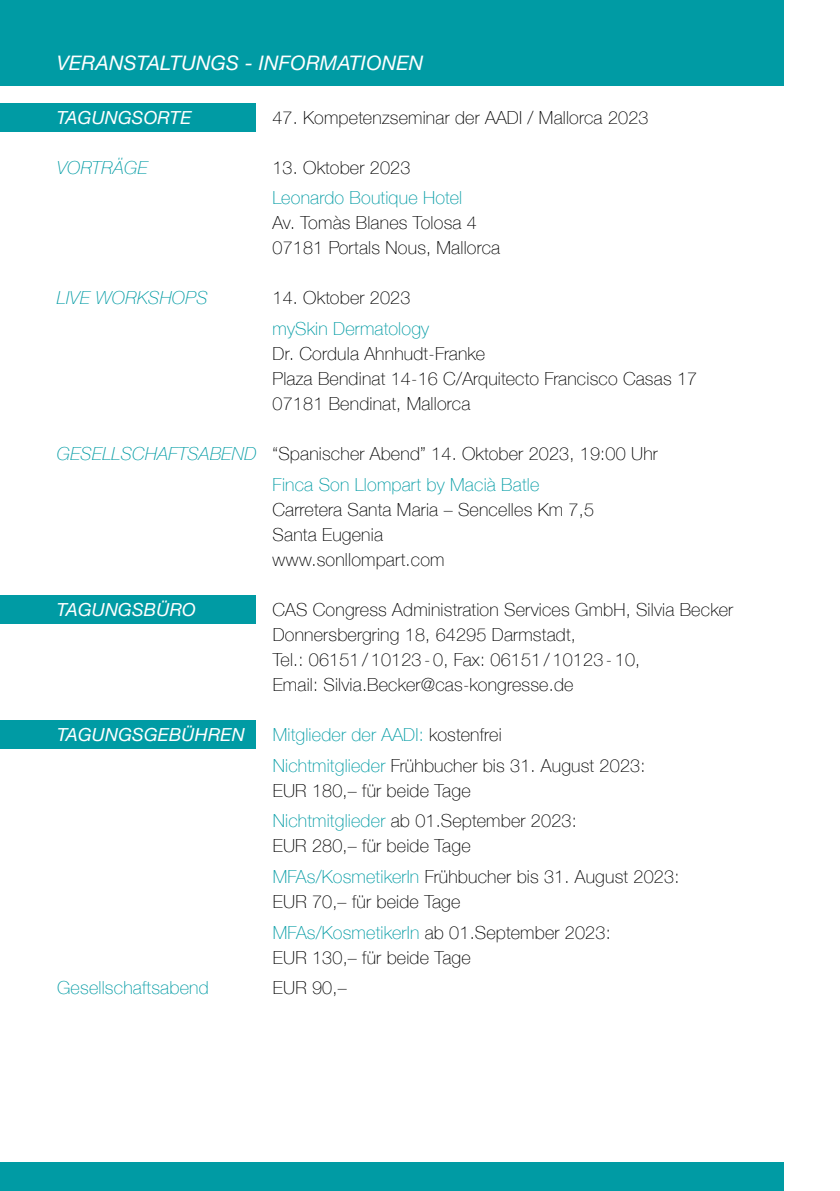
<style>
.page{position:relative;width:840px;height:1191px;background:#fff}
.page>*{position:absolute;margin:0;border:0;box-sizing:border-box;transform-origin:0 0}
.t1{font:italic 20px "Helvetica Neue";letter-spacing:.01em;color:#fff}
.t2{font:100 18px/25px "Helvetica Neue";letter-spacing:.01em;color:#000}
.t3{font:100 18px "Helvetica Neue";letter-spacing:.01em;color:#009ba4}
.t4{font:italic 18px "Helvetica Neue";letter-spacing:.01em;color:#fff}
.t5{font:italic 100 18px "Helvetica Neue";letter-spacing:.01em;color:#009ba4}
.s1{font-style:italic;color:#009ba4}
.s2{color:#009ba4}
</style>
<div class="page">
<div style="left:0;top:103px;width:255px;height:28px;background:#009ba4"></div>
<div style="left:0;top:720px;width:255px;height:29px;background:#009ba4"></div>
<div style="left:0;top:595px;width:255px;height:28px;background:#009ba4"></div>
<div style="left:0;top:0;width:782px;height:85px;background:#009ba4"></div>
<div style="left:0;top:1162px;width:782px;height:29px;background:#009ba4"></div>
<p class="t1" style="left:57px;top:49px;width:368px">VERANSTALTUNGS - INFORMATIONEN</p>
<p class="t4" style="left:57px;top:104px;width:136px">TAGUNGSORTE</p>
<p class="t2" style="left:272px;top:104px;width:377px">47. Kompetenzseminar der AADI / Mallorca 2023</p>
<p class="t5" style="left:57px;top:153px;width:92px">VORTRÄGE</p>
<p class="t2" style="left:272px;top:154px;width:139px">13. Oktober 2023</p>
<p class="t3" style="left:272px;top:184px;width:191px">Leonardo Boutique Hotel</p>
<p class="t2" style="left:272px;top:210px;width:229px">Av. Tomàs Blanes Tolosa 4<br>07181 Portals Nous, Mallorca</p>
<p class="t5" style="left:57px;top:284px;width:152px">LIVE WORKSHOPS</p>
<p class="t2" style="left:272px;top:285px;width:139px">14. Oktober 2023</p>
<p class="t3" style="left:272px;top:315px;width:158px">mySkin Dermatology</p>
<p class="t2" style="left:272px;top:340px;width:426px">Dr. Cordula Ahnhudt-Franke<br>Plaza Bendinat 14-16 C/Arquitecto Francisco Casas 17<br>07181 Bendinat, Mallorca</p>
<p class="t2" style="left:272px;top:437px;width:386px;line-height:30.6px;text-indent:-215px"><span class="s1">GESELLSCHAFTSABEND</span> “Spanischer Abend” 14. Oktober 2023, 19:00 Uhr<br><span class="s2">Finca Son Llompart by Macià Batle</span></p>
<p class="t2" style="left:272px;top:496px;width:323px">Carretera Santa Maria – Sencelles Km 7,5<br>Santa Eugenia<br>www.sonllompart.com</p>
<p class="t4" style="left:57px;top:596px;width:140px">TAGUNGSBÜRO</p>
<p class="t2" style="left:272px;top:596px;width:462px">CAS Congress Administration Services GmbH, Silvia Becker Donnersbergring 18, 64295 Darmstadt,<br>Tel.: 06151 / 10123 - 0, Fax: 06151 / 10123 - 10,<br>Email: Silvia.Becker@cas-kongresse.de</p>
<p class="t4" style="left:57px;top:721px;width:189px">TAGUNGSGEBÜHREN</p>
<p class="t2" style="left:272px;top:718px;width:374px;line-height:30.6px"><span class="s2">Mitglieder der AADI:</span> kostenfrei<br><span class="s2">Nichtmitglieder</span> Frühbucher bis 31. August 2023:</p>
<p class="t2" style="left:272px;top:774px;width:305px;line-height:30.6px">EUR 180,– für beide Tage<br><span class="s2">Nichtmitglieder</span> ab 01.September 2023:</p>
<p class="t2" style="left:272px;top:829px;width:408px;line-height:30.6px">EUR 280,– für beide Tage<br><span class="s2">MFAs/KosmetikerIn</span> Frühbucher bis 31. August 2023:</p>
<p class="t2" style="left:272px;top:885px;width:339px;line-height:30.6px">EUR 70,– für beide Tage<br><span class="s2">MFAs/KosmetikerIn</span> ab 01.September 2023:</p>
<p class="t2" style="left:272px;top:944px;width:199px">EUR 130,– für beide Tage</p>
<p class="t3" style="left:57px;top:974px;width:153px">Gesellschaftsabend</p>
<p class="t2" style="left:272px;top:974px;width:75px">EUR 90,–</p>
</div>
